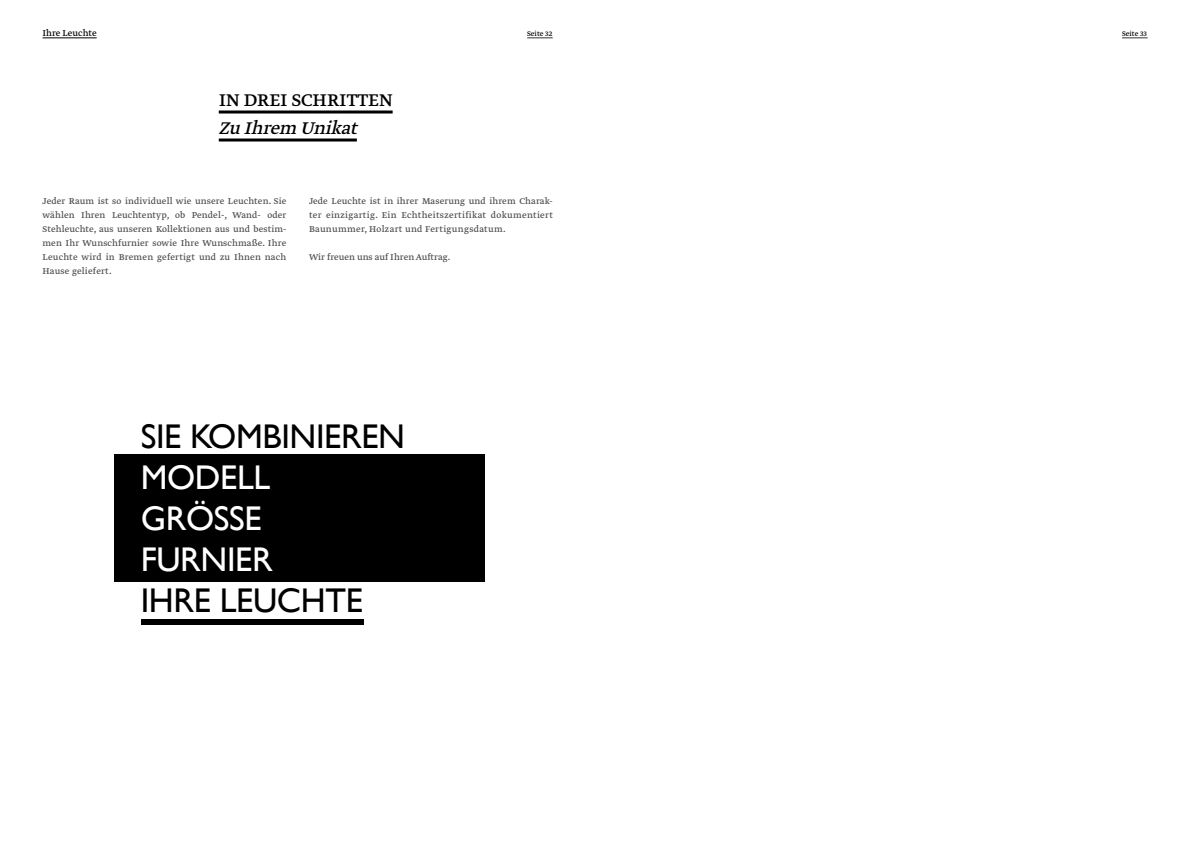
<style>
.page{position:relative;width:1191px;height:842px;background:#fff}
.page>*{position:absolute;margin:0;border:0;box-sizing:border-box;transform-origin:0 0}
.t1{font:34.2px "Gill Sans";letter-spacing:-.01em;color:#000}
.t2{font:34.2px/41.1px "Gill Sans";letter-spacing:-.01em;color:#fff}
.t3{font:20px "Greta Text Pro";color:#000}
.t4{font:italic 20px "Greta Text Pro";color:#000}
.t5{font:10px/14px "Greta Text Pro";letter-spacing:.02em;color:#000;text-align:justify}
.t6{font:10px "Greta Text Pro";color:#000}
.t7{font:8px "Greta Text Pro";color:#000}
</style>
<div class="page">
<hr style="left:43px;top:37px;width:54px;height:1px;background:#000">
<svg style="left:527px;top:37px;width:26px;height:1px"></svg>
<div style="left:114px;top:454px;width:370px;height:128px;background:#000"></div>
<div style="left:141px;top:619px;width:223px;height:6px;background:#000"></div>
<hr style="left:219px;top:111px;width:174px;height:3px;background:#000">
<hr style="left:219px;top:139px;width:138px;height:3px;background:#000">
<svg style="left:1122px;top:37px;width:25px;height:1px"></svg>
<p class="t6" style="left:43px;top:27px;width:56px">Ihre Leuchte</p>
<p class="t7" style="left:527px;top:29px;width:27px">Seite 32</p>
<h2 class="t3" style="left:219px;top:88px;width:175px">IN DREI SCHRITTEN</h2>
<h2 class="t4" style="left:219px;top:116px;width:146px">ZuIhrem Unikat</h2>
<p class="t5" style="left:43px;top:194px;width:245px">Jeder Raum ist so individuell wie unsere Leuchten. Sie wählen Ihren Leuchtentyp, ob Pendel-, Wand- oder Stehleuchte, aus unseren Kollektionen aus und bestim&shy;men Ihr Wunschfurnier sowie Ihre Wunschmaße. Ihre Leuchte wird in Bremen gefertigt und zu Ihnen nach Hause geliefert.</p>
<p class="t5" style="left:309px;top:194px;width:245px">Jede Leuchte ist in ihrer Maserung und ihrem Charak&shy;ter einzigartig. Ein Echtheitszertifikat dokumentiert Baunummer, Holzart und Fertigungsdatum.</p>
<p class="t6" style="left:309px;top:251px;width:143px">Wir freuen uns auf Ihren Auftrag.</p>
<h1 class="t1" style="left:141px;top:416px;width:266px">SIE KOMBINIEREN</h1>
<h1 class="t2" style="left:141px;top:456px;width:134px">MODELL<br>GRÖSSE<br>FURNIER</h1>
<h1 class="t1" style="left:141px;top:580px;width:224px">IHRE LEUCHTE</h1>
<p class="t7" style="left:1122px;top:29px;width:26px">Seite 33</p>
</div>
